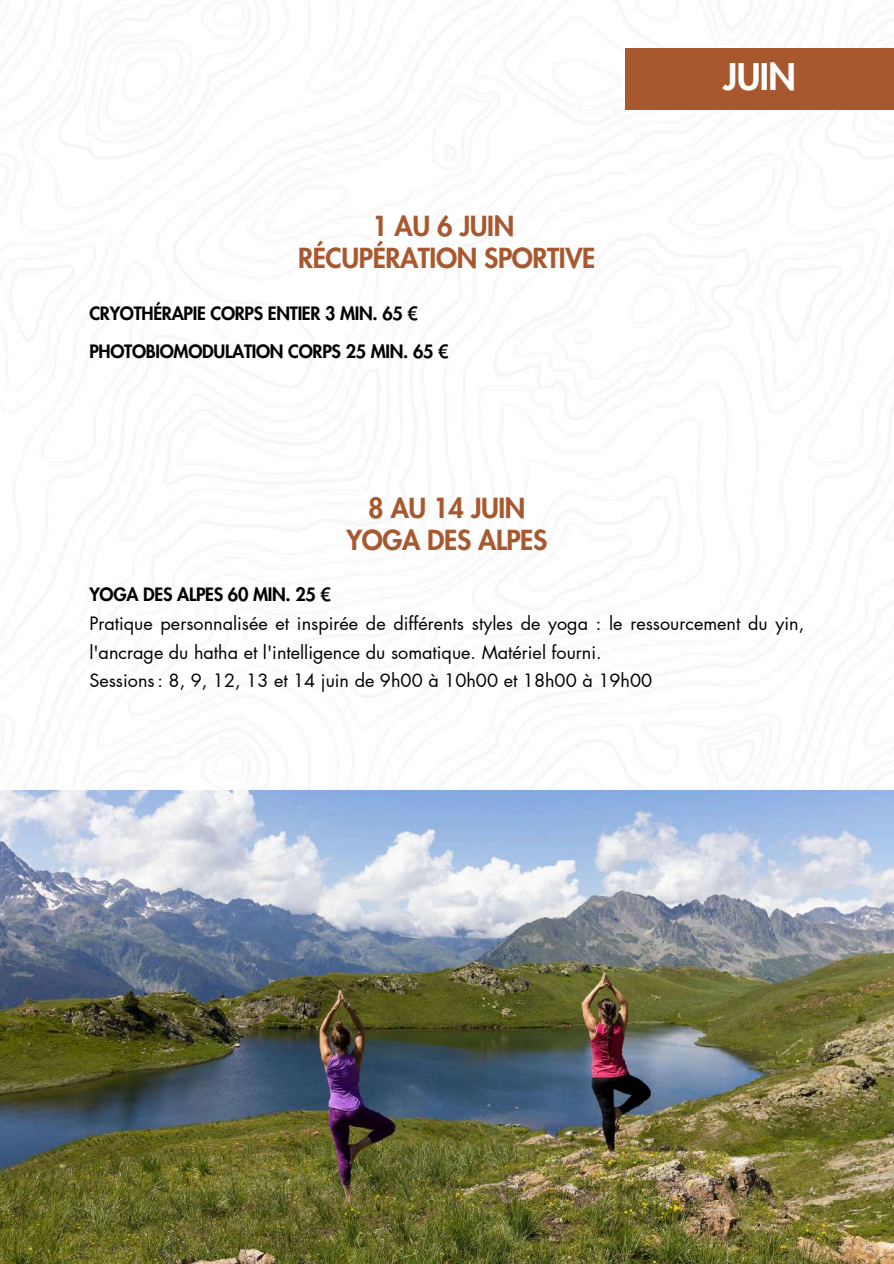
<style>
.page{position:relative;width:894px;height:1264px;background:#fff}
.page>*{position:absolute;margin:0;border:0;box-sizing:border-box;transform-origin:0 0}
.t1{font:800 36px "Futura LT Pro";color:#fff}
.t2{font:800 27px/31.5px "Futura LT Pro";letter-spacing:-.015em;color:#a8582e;text-align:center}
.t3{font:18px/28.2px "Futura LT Pro";color:#000}
.t4{font:800 18px/38.7px "Futura LT Pro";letter-spacing:-.015em;color:#000}
</style>
<div class="page">
<div style="left:625px;top:48px;width:268px;height:62px;background:#a8582e"></div>
<img style="left:0;top:790px;width:893px;height:473px">
<h2 class="t2" style="left:298px;top:211px;width:298px">1 AU 6 JUIN<br>RÉCUPÉRATION SPORTIVE</h2>
<p class="t4" style="left:89px;top:294px;width:361px">CRYOTHÉRAPIE CORPS ENTIER 3 MIN. 65 €<br>PHOTOBIOMODULATION CORPS 25 MIN. 65 €</p>
<p class="t4" style="left:89px;top:576px;width:243px">YOGA DES ALPES 60 MIN. 25 €</p>
<h2 class="t2" style="left:346px;top:493px;width:202px">8 AU 14 JUIN<br>YOGA DES ALPES</h2>
<h1 class="t1" style="left:723px;top:61px;width:74px">JUIN</h1>
<p class="t3" style="left:89px;top:610px;width:716px">Pratique personnalisée et inspirée de différents styles de yoga : le ressourcement du yin, l'ancrage du hatha et l'intelligence du somatique. Matériel fourni.<br>Sessions: 8, 9, 12, 13 et 14 juin de 9h00 à 10h00 et 18h00 à 19h00</p>
</div>
